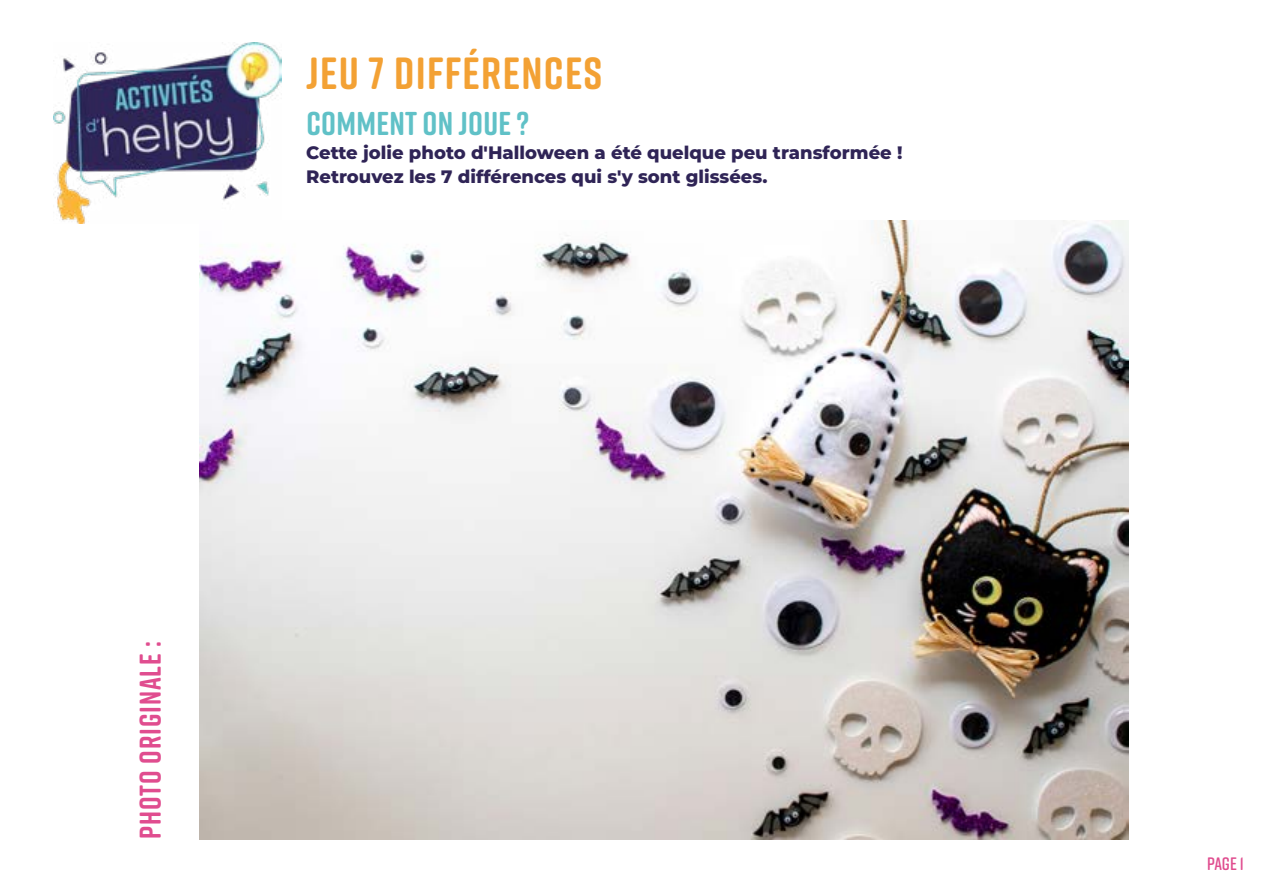
<style>
.page{position:relative;width:1263px;height:893px;background:#fff}
.page>*{position:absolute;margin:0;border:0;box-sizing:border-box;transform-origin:0 0}
.t1{font:700 45px "Rift Soft";letter-spacing:.03em;color:#f3a134}
.t2{font:700 33px "Rift Soft";letter-spacing:.01em;color:#60c1c7}
.t3{font:700 30px "Rift Soft";letter-spacing:.03em;color:#e04d8f}
.t4{font:800 18px/24px "Montserrat";color:#2f2456}
.t5{font:600 18px "Rift Soft";color:#e04d8f}
</style>
<div class="page">
<img style="left:53px;top:43px;width:228px;height:180px">
<img style="left:199px;top:220px;width:930px;height:620px">
<h1 class="t1" style="left:306px;top:41px;width:298px">JEU 7 DIFFÉRENCES</h1>
<h2 class="t2" style="left:306px;top:99px;width:224px">COMMENT ON JOUE ?</h2>
<p class="t4" style="left:306px;top:139px;width:598px">Cette jolie photo d'Halloween a été quelque peu transformée !<br>Retrouvez les 7 différences qui s'y sont glissées.</p>
<h3 class="t3" style="left:129px;top:839px;width:199px;rotate:-90deg">PHOTO ORIGINALE :</h3>
<p class="t5" style="left:1207px;top:851px;width:38px">Page 1</p>
</div>
